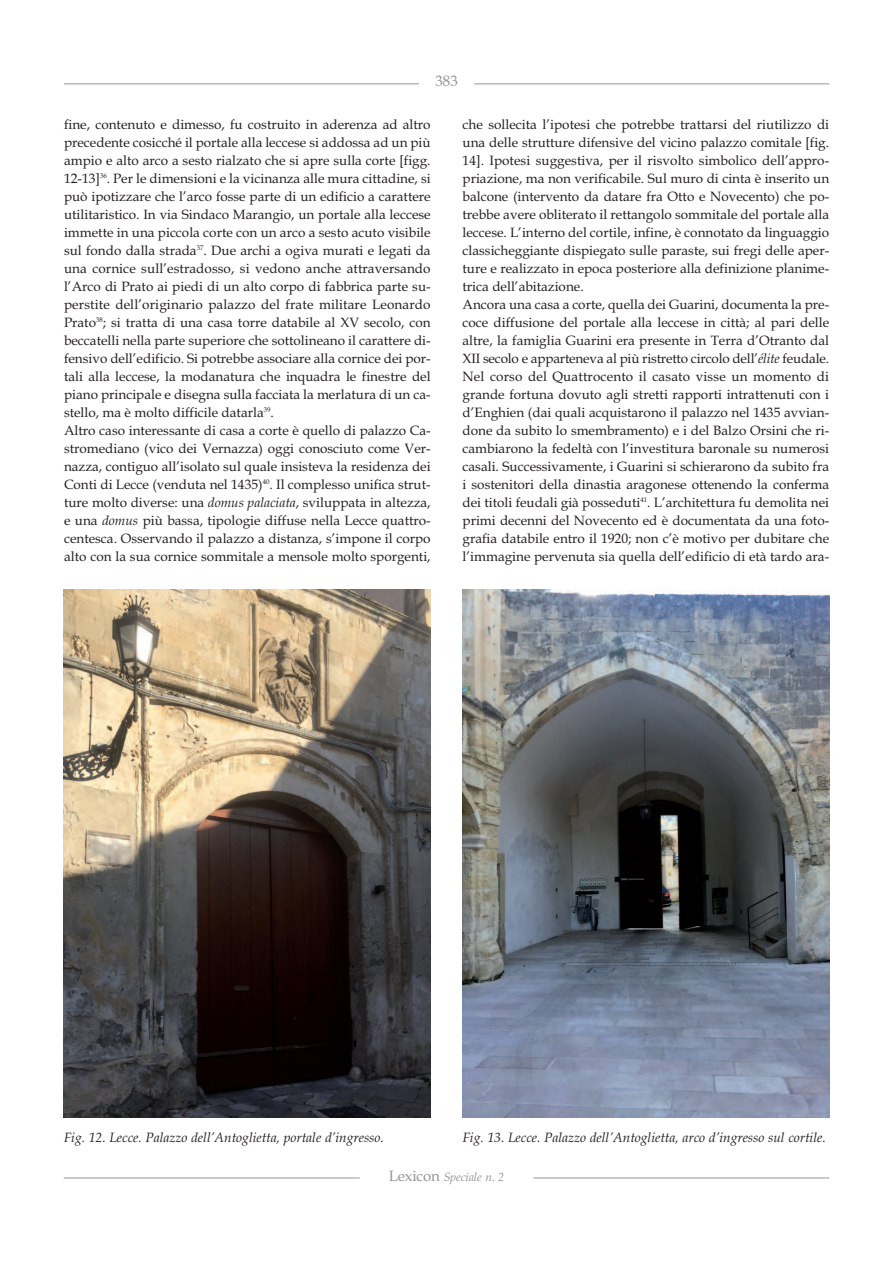
<style>
.page{position:relative;width:893px;height:1263px;background:#fff}
.page>*{position:absolute;margin:0;border:0;box-sizing:border-box;transform-origin:0 0}
.t1{font:15px "Book Antiqua";color:#939598}
.t2{font:13.5px/18px "Book Antiqua";color:#231f20}
.t3{font:italic 13.5px "Book Antiqua";color:#231f20}
.t4{font:italic 12px "Book Antiqua";letter-spacing:-.01em;color:#939598}
.s1{font-style:italic}
.s2{font-style:normal;font-size:15px}
</style>
<div class="page">
<hr style="left:64px;top:83px;width:355px;height:1px;background:#939598">
<hr style="left:474px;top:83px;width:355px;height:1px;background:#939598">
<hr style="left:64px;top:1177px;width:296px;height:1px;background:#939598">
<hr style="left:533px;top:1177px;width:296px;height:1px;background:#939598">
<img style="left:64px;top:590px;width:367px;height:527px">
<img style="left:462px;top:590px;width:367px;height:527px">
<p class="t1" style="left:435px;top:72px;width:24px">383</p>
<p class="t2" style="left:64px;top:115px;width:368px">fine, contenuto e dimesso, fu costruito in aderenza ad altro precedente cosicché il portale alla leccese si addossa ad un più ampio e alto arco a sesto rialzato che si apre sulla corte [figg.<br>12-13]<sup>36</sup>. Per le dimensioni e la vicinanza alle mura cittadine, si può ipotizzare che l’arco fosse parte di un edificio a carattere utilitaristico. In via Sindaco Marangio, un portale alla leccese immette in una piccola corte con un arco a sesto acuto visibile sul fondo dalla strada<sup>37</sup>. Due archi a ogiva murati e legati da una cornice sull’estradosso, si vedono anche attraversando l’Arco di Prato ai piedi di un alto corpo di fabbrica parte su&shy;perstite dell’originario palazzo del frate militare Leonardo Prato<sup>38</sup>; si tratta di una casa torre databile al XV secolo, con beccatelli nella parte superiore che sottolineano il carattere di&shy;fensivo dell’edificio. Si potrebbe associare alla cornice dei por&shy;tali alla leccese, la modanatura che inquadra le finestre del piano principale e disegna sulla facciata la merlatura di un ca&shy;stello, ma è molto difficile datarla<sup>39</sup>.<br>Altro caso interessante di casa a corte è quello di palazzo Ca&shy;stromediano (vico dei Vernazza) oggi conosciuto come Ver&shy;nazza, contiguo all’isolato sul quale insisteva la residenza dei Conti di Lecce (venduta nel 1435)<sup>40</sup>. Il complesso unifica strut&shy;ture molto diverse: una <span class="s1">domus palaciata</span>, sviluppata in altezza, e una <span class="s1">domus</span> più bassa, tipologie diffuse nella Lecce quattro&shy;centesca. Osservando il palazzo a distanza, s’impone il corpo alto con la sua cornice sommitale a mensole molto sporgenti,</p>
<p class="t2" style="left:463px;top:115px;width:368px">che sollecita l’ipotesi che potrebbe trattarsi del riutilizzo di una delle strutture difensive del vicino palazzo comitale [fig.<br>14]. Ipotesi suggestiva, per il risvolto simbolico dell’appro&shy;priazione, ma non verificabile. Sul muro di cinta è inserito un balcone (intervento da datare fra Otto e Novecento) che po&shy;trebbe avere obliterato il rettangolo sommitale del portale alla leccese. L’interno del cortile, infine, è connotato da linguaggio classicheggiante dispiegato sulle paraste, sui fregi delle aper&shy;ture e realizzato in epoca posteriore alla definizione planime&shy;trica dell’abitazione.<br>Ancora una casa a corte, quella dei Guarini, documenta la pre&shy;coce diffusione del portale alla leccese in città; al pari delle altre, la famiglia Guarini era presente in Terra d’Otranto dal XII secolo e apparteneva al più ristretto circolo dell’<span class="s1">élite</span> feudale.<br>Nel corso del Quattrocento il casato visse un momento di grande fortuna dovuto agli stretti rapporti intrattenuti con i d’Enghien (dai quali acquistarono il palazzo nel 1435 avvian&shy;done da subito lo smembramento) e i del Balzo Orsini che ri&shy;cambiarono la fedeltà con l’investitura baronale su numerosi casali. Successivamente, i Guarini si schierarono da subito fra i sostenitori della dinastia aragonese ottenendo la conferma dei titoli feudali già posseduti<sup>41</sup>. L’architettura fu demolita nei primi decenni del Novecento ed è documentata da una foto&shy;grafia databile entro il 1920; non c’è motivo per dubitare che l’immagine pervenuta sia quella dell’edificio di età tardo ara-</p>
<p class="t3" style="left:64px;top:1130px;width:322px">Fig. 12. Lecce. Palazzo dell’Antoglietta, portale d’ingresso.</p>
<p class="t3" style="left:462px;top:1130px;width:365px">Fig. 13. Lecce. Palazzo dell’Antoglietta, arco d’ingresso sul cortile.</p>
<p class="t4" style="left:389px;top:1170px;width:117px"><span class="s2">Lexicon</span> Speciale n. 2</p>
</div>
